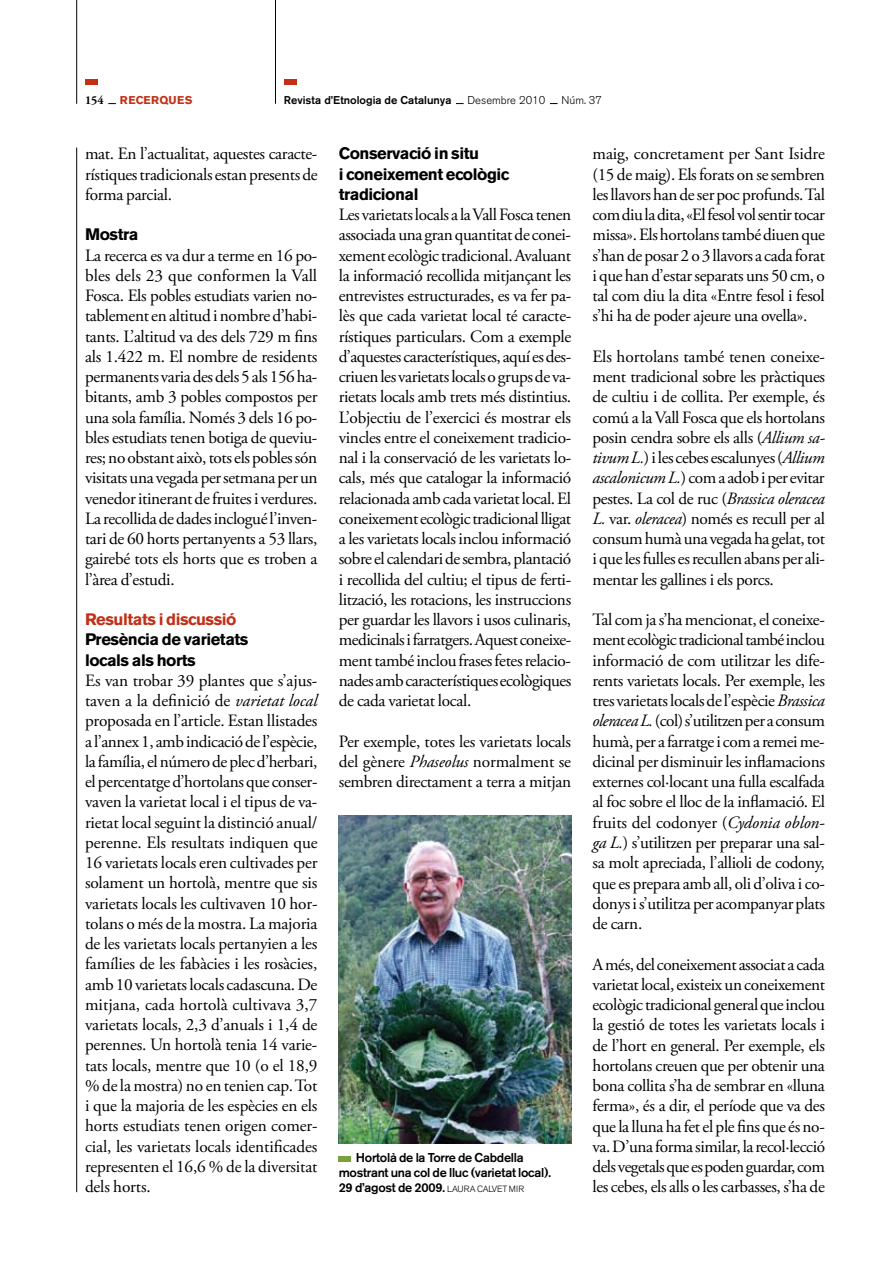
<style>
.page{position:relative;width:893px;height:1263px;background:#fff}
.page>*{position:absolute;margin:0;border:0;box-sizing:border-box;transform-origin:0 0}
.t1{font:17.25px/20.2px "Adobe Garamond Pro";letter-spacing:-.02em;color:#000;text-align:justify}
.t2{font:700 16.5px/20.2px "Akzidenz Grotesk BE";letter-spacing:-.025em;color:#000}
.t3{font:700 16.5px "Akzidenz Grotesk BE";letter-spacing:-.025em;color:#c22f16}
.t4{font:500 12.75px/15px "Akzidenz Grotesk BE";letter-spacing:-.02em;color:#000}
.t5{font:700 12px "Adobe Garamond Pro";color:#000}
.t6{font:500 11.25px "Akzidenz Grotesk BE";color:#000}
.t7{font:300 11.25px "Akzidenz Grotesk BE";color:#000}
.t8{font:700 11.25px "Akzidenz Grotesk BE";letter-spacing:.03em;color:#c22f16}
.s1{font-style:italic}
.s2{font-weight:300;font-size:9px}
</style>
<div class="page">
<div style="left:85px;top:79px;width:12px;height:6px;background:#c22f16"></div>
<div style="left:284px;top:79px;width:13px;height:6px;background:#c22f16"></div>
<hr style="left:76px;top:0;width:1px;height:104px;background:#000">
<hr style="left:76px;top:148px;width:1px;height:1044px;background:#000">
<hr style="left:275px;top:0;width:1px;height:104px;background:#000">
<img style="left:339px;top:816px;width:232px;height:327px">
<div style="left:339px;top:1156px;width:12px;height:6px;background:#7c9f3d"></div>
<p class="t5" style="left:85px;top:93px;width:20px">154</p>
<p class="t8" style="left:120px;top:93px;width:17px">rece</p>
<p class="t8" style="left:151px;top:93px;width:43px">rques</p>
<p class="t6" style="left:284px;top:93px;width:169px">Revista d’Etnologia de Catalunya</p>
<p class="t7" style="left:468px;top:94px;width:79px">DESEMBRE 2010</p>
<p class="t7" style="left:561px;top:94px;width:42px">NÚM. 37</p>
<p class="t1" style="left:85px;top:144px;width:234px">mat. En l’actualitat, aquestes caracte&shy;rístiques tradicionals estan presents de forma parcial.</p>
<p class="t2" style="left:85px;top:225px;width:55px">Mostra</p>
<p class="t1" style="left:85px;top:246px;width:234px">La recerca es va dur a terme en 16 po&shy;bles dels 23 que conformen la Vall Fosca. Els pobles estudiats varien no&shy;tablement en altitud i nombre d’habi&shy;tants. L’altitud va des dels 729 m fins als 1.422 m. El nombre de residents permanents varia des dels 5 als 156 ha&shy;bitants, amb 3 pobles compostos per una sola família. Només 3 dels 16 po&shy;bles estudiats tenen botiga de queviu&shy;res; no obstant això, tots els pobles són visitats una vegada per setmana per un venedor itinerant de fruites i verdures.<br>La recollida de dades inclogué l’inven&shy;tari de 60 horts pertanyents a 53 llars, gairebé tots els horts que es troben a l’àrea d’estudi.</p>
<p class="t3" style="left:85px;top:610px;width:153px">Resultats i discussió</p>
<p class="t2" style="left:85px;top:630px;width:165px">Presència de varietats locals als horts</p>
<p class="t1" style="left:85px;top:671px;width:234px">Es van trobar 39 plantes que s’ajus&shy;taven a la definició de <span class="s1">varietat local </span>proposada en l’article. Estan llistades a l’annex 1, amb indicació de l’espècie, la família, el número de plec d’herbari, el percentatge d’hortolans que conser&shy;vaven la varietat local i el tipus de va&shy;rietat local seguint la distinció anual/ perenne. Els resultats indiquen que 16 varietats locals eren cultivades per solament un hortolà, mentre que sis varietats locals les cultivaven 10 hor&shy;tolans o més de la mostra. La majoria de les varietats locals pertanyien a les famílies de les fabàcies i les rosàcies, amb 10 varietats locals cadascuna. De mitjana, cada hortolà cultivava 3,7 varietats locals, 2,3 d’anuals i 1,4 de perennes. Un hortolà tenia 14 varie&shy;tats locals, mentre que 10 (o el 18,9 % de la mostra) no en tenien cap. Tot i que la majoria de les espècies en els horts estudiats tenen origen comer&shy;cial, les varietats locals identificades representen el 16,6 % de la diversitat dels horts.</p>
<p class="t2" style="left:339px;top:144px;width:172px">Conservació in situ<br>i coneixement ecològic tradicional</p>
<p class="t1" style="left:339px;top:205px;width:234px">Les varietats locals a la Vall Fosca tenen associada una gran quantitat de conei&shy;xement ecològic tradicional. Avaluant la informació recollida mitjançant les entrevistes estructurades, es va fer pa&shy;lès que cada varietat local té caracte&shy;rístiques particulars. Com a exemple d’aquestes característiques, aquí es des&shy;criuen les varietats locals o grups de va&shy;rietats locals amb trets més distintius.<br>L’objectiu de l’exercici és mostrar els vincles entre el coneixement tradicio&shy;nal i la conservació de les varietats lo&shy;cals, més que catalogar la informació relacionada amb cada varietat local. El coneixement ecològic tradicional lligat a les varietats locals inclou informació sobre el calendari de sembra, plantació i recollida del cultiu; el tipus de ferti&shy;lització, les rotacions, les instruccions per guardar les llavors i usos culinaris, medicinals i farratgers. Aquest coneixe&shy;ment també inclou frases fetes relacio&shy;nades amb característiques ecològiques de cada varietat local.</p>
<p class="t1" style="left:339px;top:732px;width:234px">Per exemple, totes les varietats locals del gènere <span class="s1">Phaseolus</span> normalment se sembren directament a terra a mitjan</p>
<p class="t4" style="left:339px;top:1150px;width:214px;text-indent:17px">Hortolà de la Torre de Cabdella mostrant una col de lluc (varietat local).<br>29 d’agost de 2009. <span class="s2">LAURA CALVET MIR</span></p>
<p class="t1" style="left:592px;top:144px;width:234px">maig, concretament per Sant Isidre (15 de maig). Els forats on se sembren les llavors han de ser poc profunds. Tal com diu la dita, «El fesol vol sentir tocar missa». Els hortolans també diuen que s’han de posar 2 o 3 llavors a cada forat i que han d’estar separats uns 50 cm, o tal com diu la dita «Entre fesol i fesol s’hi ha de poder ajeure una ovella».</p>
<p class="t1" style="left:592px;top:347px;width:234px">Els hortolans també tenen coneixe&shy;ment tradicional sobre les pràctiques de cultiu i de collita. Per exemple, és comú a la Vall Fosca que els hortolans posin cendra sobre els alls (<span class="s1">Allium sa&shy;tivum L.</span>) i les cebes escalunyes (<span class="s1">Allium ascalonicum L.</span>) com a adob i per evitar pestes. La col de ruc (<span class="s1">Brassica oleracea L.</span> var. <span class="s1">oleracea</span>) només es recull per al consum humà una vegada ha gelat, tot i que les fulles es recullen abans per ali&shy;mentar les gallines i els porcs.</p>
<p class="t1" style="left:592px;top:610px;width:234px">Tal com ja s’ha mencionat, el coneixe&shy;ment ecològic tradicional també inclou informació de com utilitzar les dife&shy;rents varietats locals. Per exemple, les tres varietats locals de l’espècie <span class="s1">Brassica oleraceaL.</span> (col) s’utilitzen per a consum humà, per a farratge i com a remei me&shy;dicinal per disminuir les inflamacions externes col·locant una fulla escalfada al foc sobre el lloc de la inflamació. El fruits del codonyer (<span class="s1">Cydonia oblon&shy;ga L.</span>) s’utilitzen per preparar una sal&shy;sa molt apreciada, l’allioli de codony, que es prepara amb all, oli d’oliva i co&shy;donys i s’utilitza per acompanyar plats de carn.</p>
<p class="t1" style="left:592px;top:954px;width:234px">A més, del coneixement associat a cada varietat local, existeix un coneixement ecològic tradicional general que inclou la gestió de totes les varietats locals i de l’hort en general. Per exemple, els hortolans creuen que per obtenir una bona collita s’ha de sembrar en «lluna ferma», és a dir, el període que va des que la lluna ha fet el ple fins que és no&shy;va. D’una forma similar, la recol·lecció dels vegetals que es poden guardar, com les cebes, els alls o les carbasses, s’ha de</p>
</div>
